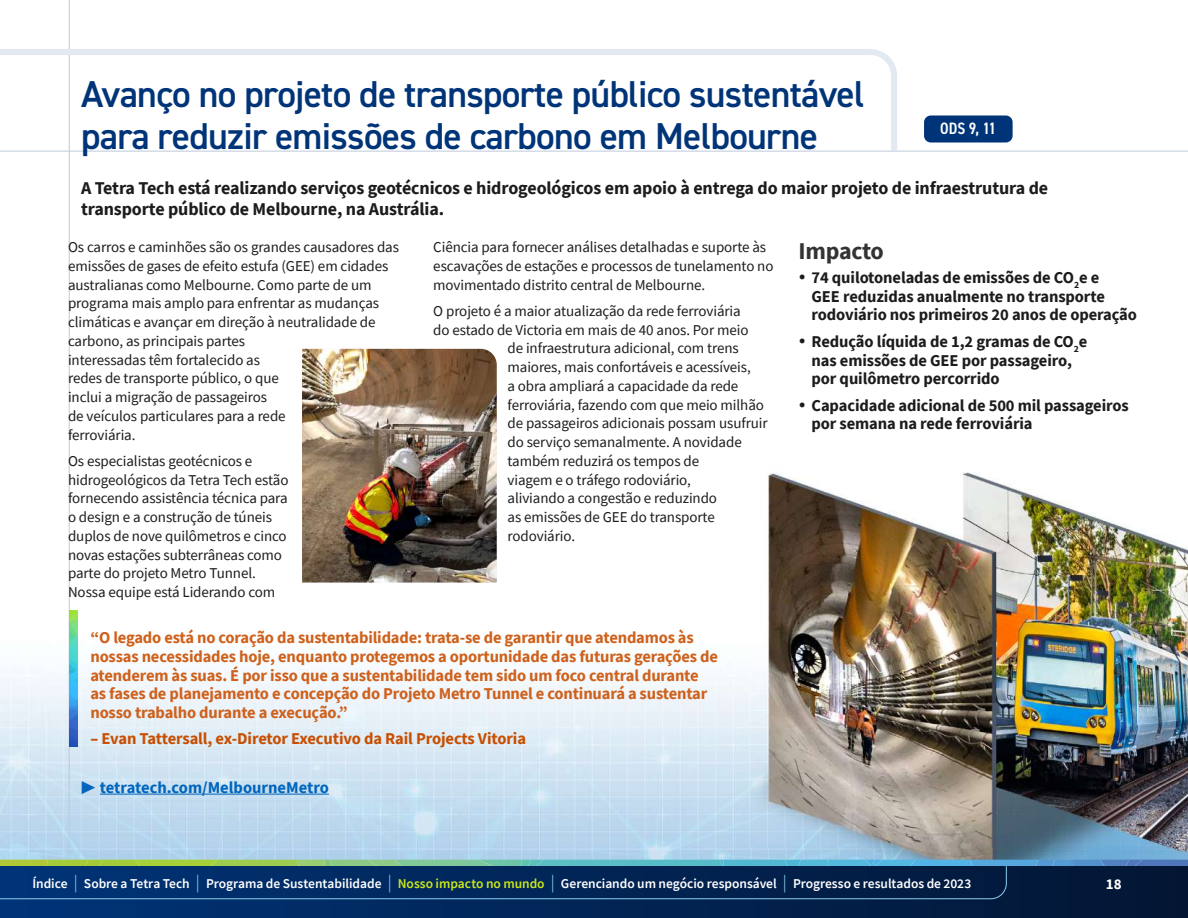
<style>
.page{position:relative;width:1188px;height:918px;background:#fff}
.page>*{position:absolute;margin:0;border:0;box-sizing:border-box;transform-origin:0 0}
.t1{font:600 37.5px/42px "DIN2014";letter-spacing:-.02em;color:#003478}
.t2{font:700 24px "Source Sans Pro";letter-spacing:-.015em;color:#333}
.t3{font:700 18px/21px "Source Sans Pro";letter-spacing:-.005em;color:#1c1c1c}
.t4{font:700 16.5px/18.8px "Source Sans Pro";letter-spacing:-.01em;color:#ce611c}
.t5{font:700 16.5px/18.8px "Source Sans Pro";letter-spacing:-.005em;color:#1c1c1c}
.t6{font:700 16.5px "Source Sans Pro";letter-spacing:-.005em;color:#c84e00}
.t7{font:700 16.5px "Source Sans Pro";color:#0065bd}
.t8{font:600 condensed 16.5px "DIN2014";color:#fff}
.t9{font:15px/18.8px "Source Sans Pro";letter-spacing:-.005em;color:#1c1c1c}
.t10{font:700 15px "Source Sans Pro";color:#fff}
.t11{font:600 13.5px "Source Sans Pro";color:#fff}
.s1{font-weight:400;font-size:17.55px;color:#8dcff0}
.s2{color:#cbe919}
</style>
<div class="page">
<img style="left:0;top:1px;width:1188px;height:859px">
<div style="left:0;top:866px;width:1188px;height:52px;background:linear-gradient(to right,#003478,#031533)"></div>
<svg style="left:0;top:860px;width:1188px;height:39px;background:#153e63"></svg>
<img style="left:750px;top:455px;width:438px;height:393px">
<img style="left:302px;top:349px;width:195px;height:234px">
<hr style="left:69px;top:0;width:1px;height:860px;background:#bdcadc">
<hr style="left:0;top:151px;width:1188px;height:1px;background:#bdcadc">
<svg style="left:0;top:46px;width:900px;height:111px"></svg>
<img style="left:70px;top:611px;width:7px;height:135px">
<div style="left:924px;top:116px;width:89px;height:26px;background:#003478;border-radius:7px"></div>
<hr style="left:100px;top:794px;width:229px;height:1px;background:#0065bd">
<svg style="left:800px;top:275px;width:5px;height:4px"></svg>
<svg style="left:800px;top:338px;width:5px;height:5px"></svg>
<svg style="left:800px;top:402px;width:5px;height:5px"></svg>
<h1 class="t1" style="left:81px;top:72px;width:785px">Avanço no projeto de transporte público sustentável para reduzir emissões de carbono em Melbourne</h1>
<p class="t8" style="left:940px;top:118px;width:58px">ODS 9, 11</p>
<p class="t3" style="left:81px;top:177px;width:969px">A Tetra Tech está realizando serviços geotécnicos e hidrogeológicos em apoio à entrega do maior projeto de infraestrutura de transporte público de Melbourne, na Austrália.</p>
<p class="t9" style="left:68px;top:238px;width:332px">Os carros e caminhões são os grandes causadores das emissões de gases de efeito estufa (GEE) em cidades australianas como Melbourne. Como parte de um programa mais amplo para enfrentar as mudanças climáticas e avançar em direção à neutralidade de carbono, as principais partes<br>interessadas têm fortalecido as<br>redes de transporte público, o que<br>inclui a migração de passageiros<br>de veículos particulares para a rede<br>ferroviária.</p>
<p class="t9" style="left:68px;top:451px;width:222px">Os especialistas geotécnicos e hidrogeológicos da Tetra Tech estão fornecendo assistência técnica para o design e a construção de túneis duplos de nove quilômetros e cinco novas estações subterrâneas como parte do projeto Metro Tunnel.<br>Nossa equipe está Liderando com</p>
<p class="t9" style="left:433px;top:238px;width:342px">Ciência para fornecer análises detalhadas e suporte às escavações de estações e processos de tunelamento no movimentado distrito central de Melbourne.</p>
<p class="t9" style="left:433px;top:301px;width:309px">O projeto é a maior atualização da rede ferroviária</p>
<p class="t9" style="left:433px;top:320px;width:317px">do estado de Victoria em mais de 40 anos. Por meio</p>
<p class="t9" style="left:508px;top:339px;width:233px">de infraestrutura adicional, com trens</p>
<p class="t9" style="left:508px;top:358px;width:245px">maiores, mais confortáveis e acessíveis,</p>
<p class="t9" style="left:508px;top:376px;width:232px">a obra ampliará a capacidade da rede</p>
<p class="t9" style="left:508px;top:395px;width:258px">ferroviária, fazendo com que meio milhão</p>
<p class="t9" style="left:508px;top:414px;width:262px">de passageiros adicionais possam usufruir</p>
<p class="t9" style="left:508px;top:433px;width:236px">do serviço semanalmente. A novidade</p>
<p class="t9" style="left:508px;top:451px;width:193px">também reduzirá os tempos de</p>
<p class="t9" style="left:508px;top:470px;width:185px">viagem e o tráfego rodoviário,</p>
<p class="t9" style="left:508px;top:489px;width:211px">aliviando a congestão e reduzindo</p>
<p class="t9" style="left:508px;top:508px;width:209px">as emissões de GEE do transporte</p>
<p class="t9" style="left:508px;top:526px;width:69px">rodoviário.</p>
<h2 class="t2" style="left:799px;top:235px;width:87px">Impacto</h2>
<p class="t5" style="left:812px;top:268px;width:327px">74 quilotoneladas de emissões de CO<sub>2</sub>e e<br>GEE reduzidas anualmente no transporte rodoviário nos primeiros 20 anos de operação</p>
<p class="t5" style="left:812px;top:332px;width:277px">Redução líquida de 1,2 gramas de CO<sub>2</sub>e nas emissões de GEE por passageiro, por quilômetro percorrido</p>
<p class="t5" style="left:812px;top:396px;width:319px">Capacidade adicional de 500 mil passageiros por semana na rede ferroviária</p>
<p class="t4" style="left:90px;top:628px;width:629px">“O legado está no coração da sustentabilidade: trata-se de garantir que atendamos às nossas necessidades hoje, enquanto protegemos a oportunidade das futuras gerações de atenderem às suas. É por isso que a sustentabilidade tem sido um foco central durante as fases de planejamento e concepção do Projeto Metro Tunnel e continuará a sustentar nosso trabalho durante a execução.”</p>
<p class="t6" style="left:90px;top:728px;width:437px">– Evan Tattersall, ex-Diretor Executivo da Rail Projects Vitoria</p>
<p class="t7" style="left:81px;top:776px;width:249px">▶ tetratech.com/MelbourneMetro</p>
<p class="t11" style="left:32px;top:874px;width:940px">Índice <span class="s1">|</span> Sobre a Tetra Tech <span class="s1">|</span> Programa de Sustentabilidade <span class="s1">|</span> <span class="s2">Nosso impacto no mundo</span> <span class="s1">|</span> Gerenciando um negócio responsável <span class="s1">|</span> Progresso e resultados de 2023</p>
<p class="t10" style="left:1106px;top:874px;width:17px">18</p>
</div>
